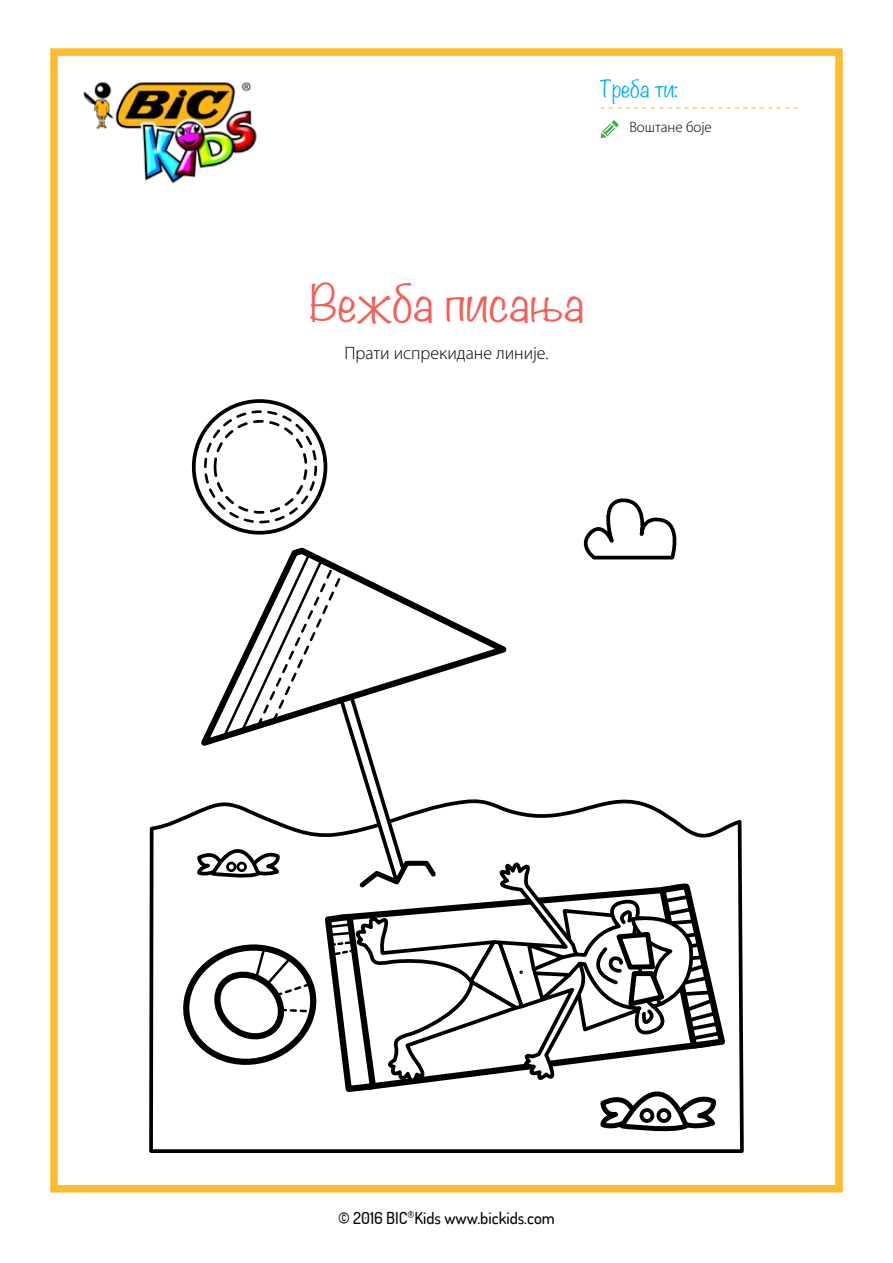
<style>
.page{position:relative;width:893px;height:1263px;background:#fff}
.page>*{position:absolute;margin:0;border:0;box-sizing:border-box;transform-origin:0 0}
.t1{font:300 45px "Noteworthy";color:#f16158}
.t2{font:300 21px "Noteworthy";color:#00aeef}
.t3{font:18px "Minion Pro";color:#fdbb30}
.t4{font:300 18px "Myriad Pro";color:#000}
.t5{font:500 16.5px "Dosis";color:#000}
.t6{font:300 15px "Myriad Pro";color:#000}
</style>
<div class="page">
<div style="left:50px;top:48px;width:793px;height:1144px;border:8px solid #fdbb30"></div>
<img style="left:83px;top:82px;width:174px;height:101px">
<svg style="left:601px;top:120px;width:18px;height:18px"></svg>
<svg style="left:149px;top:817px;width:595px;height:336px"></svg>
<div style="left:192px;top:399px;width:135px;height:136px;border:4px solid #000;border-radius:50%"></div>
<svg style="left:180px;top:497px;width:549px;height:641px"></svg>
<div style="left:204px;top:410px;width:113px;height:113px;border:3px dashed #000;border-radius:50%"></div>
<div style="left:214px;top:420px;width:93px;height:94px;border:3px dashed #000;border-radius:50%"></div>
<p class="t2" style="left:600px;top:70px;width:80px">Треба ти:</p>
<p class="t3" style="left:600px;top:94px;width:201px">------------------------</p>
<p class="t6" style="left:629px;top:118px;width:84px">Воштане боје</p>
<h1 class="t1" style="left:309px;top:263px;width:276px">Вежба писања</h1>
<p class="t4" style="left:344px;top:342px;width:206px">Прати испрекиданe линијe.</p>
<p class="t5" style="left:338px;top:1207px;width:218px">© 2016 BIC<sup>®</sup>Kids www.bickids.com</p>
</div>
